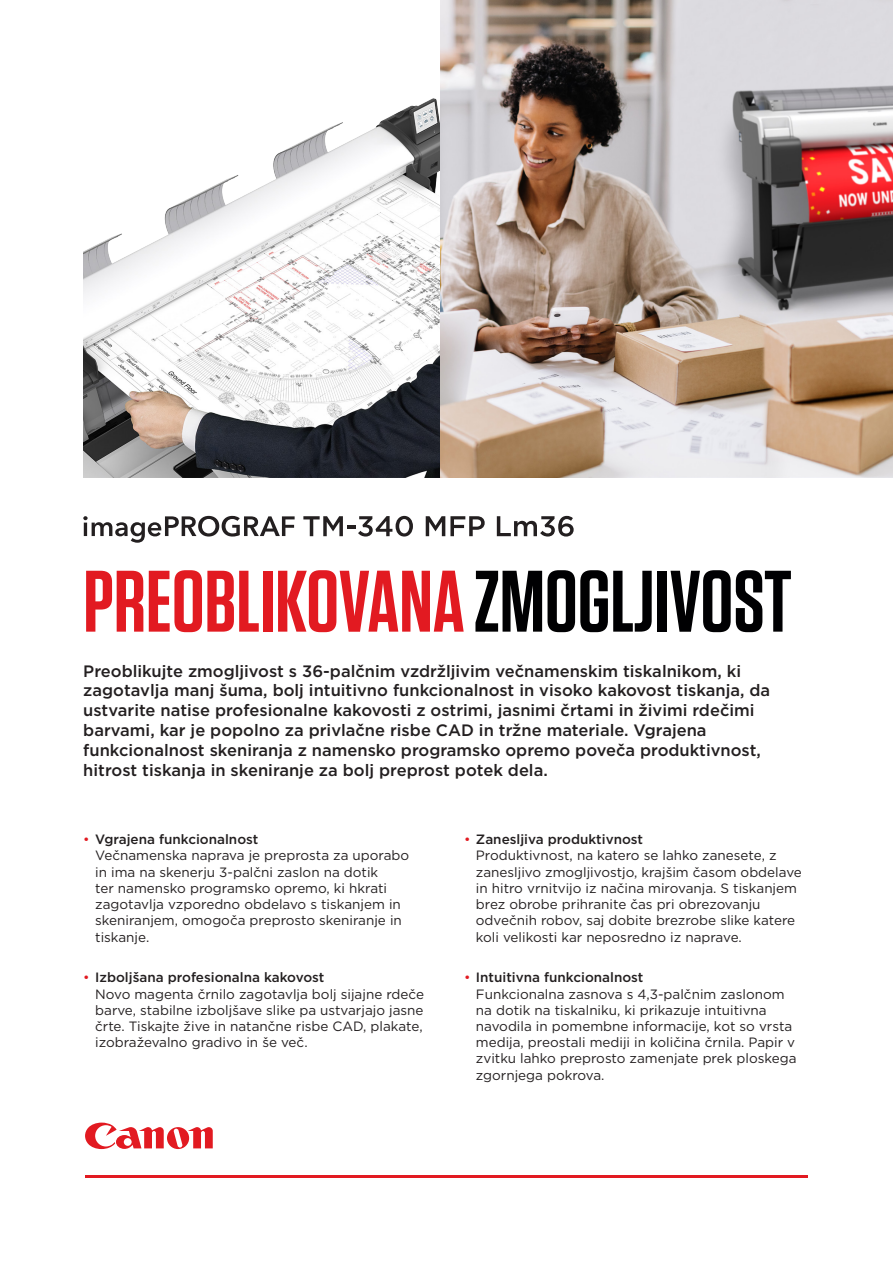
<style>
.page{position:relative;width:893px;height:1263px;background:#fff}
.page>*{position:absolute;margin:0;border:0;box-sizing:border-box;transform-origin:0 0}
.Headline{font:600 87px "Tungsten";color:#e21a21}
.t1{font:500 16.5px/19.8px "Gotham";color:#231f20}
.t2{font:13.5px/16.2px "Gotham";color:#231f20}
.s1{color:#000002}
.s2{color:#e21a21}
.s3{font-weight:500}
</style>
<div class="page">
<svg style="left:85px;top:1122px;width:128px;height:28px"></svg>
<hr style="left:85px;top:1175px;width:723px;height:3px;background:#e21a21">
<svg style="left:83px;top:516px;width:212px;height:27px"></svg>
<svg style="left:303px;top:516px;width:110px;height:20px"></svg>
<svg style="left:426px;top:516px;width:59px;height:20px"></svg>
<svg style="left:497px;top:516px;width:77px;height:20px"></svg>
<img style="left:83px;top:98px;width:357px;height:380px">
<img style="left:440px;top:0;width:453px;height:478px">
<p class="Headline" style="left:83px;top:556px;width:710px">PREOBLIKOVANA<span class="s1">ZMOGLJIVOST</span></p>
<p class="t1" style="left:83px;top:661px;width:688px">Preoblikujte zmogljivost s 36-palčnim vzdržljivim večnamenskim tiskalnikom, ki zagotavlja manj šuma, bolj intuitivno funkcionalnost in visoko kakovost tiskanja, da ustvarite natise profesionalne kakovosti z ostrimi, jasnimi črtami in živimi rdečimi barvami, kar je popolno za privlačne risbe CAD in tržne materiale. Vgrajena funkcionalnost skeniranja z namensko programsko opremo poveča produktivnost, hitrost tiskanja in skeniranje za bolj preprost potek dela.</p>
<p class="t2" style="left:95px;top:831px;width:315px;text-indent:-12px"><span class="s2">•</span> <span class="s3">Vgrajena funkcionalnost<br></span>Večnamenska naprava je preprosta za uporabo in ima na skenerju 3-palčni zaslon na dotik<br>ter namensko programsko opremo, ki hkrati zagotavlja vzporedno obdelavo s tiskanjem in skeniranjem, omogoča preprosto skeniranje in tiskanje.</p>
<p class="t2" style="left:95px;top:969px;width:330px;text-indent:-12px"><span class="s2">•</span> <span class="s3">Izboljšana profesionalna kakovost<br></span>Novo magenta črnilo zagotavlja bolj sijajne rdeče barve, stabilne izboljšave slike pa ustvarjajo jasne črte. Tiskajte žive in natančne risbe CAD, plakate, izobraževalno gradivo in še več.</p>
<p class="t2" style="left:476px;top:831px;width:327px;text-indent:-12px"><span class="s2">•</span> <span class="s3">Zanesljiva produktivnost<br></span>Produktivnost, na katero se lahko zanesete, z zanesljivo zmogljivostjo, krajšim časom obdelave in hitro vrnitvijo iz načina mirovanja. S tiskanjem brez obrobe prihranite čas pri obrezovanju odvečnih robov, saj dobite brezrobe slike katere koli velikosti kar neposredno iz naprave.</p>
<p class="t2" style="left:476px;top:969px;width:322px;text-indent:-12px"><span class="s2">•</span> <span class="s3">Intuitivna funkcionalnost<br></span>Funkcionalna zasnova s 4,3-palčnim zaslonom na dotik na tiskalniku, ki prikazuje intuitivna navodila in pomembne informacije, kot so vrsta medija, preostali mediji in količina črnila. Papir v zvitku lahko preprosto zamenjate prek ploskega zgornjega pokrova.</p>
</div>
